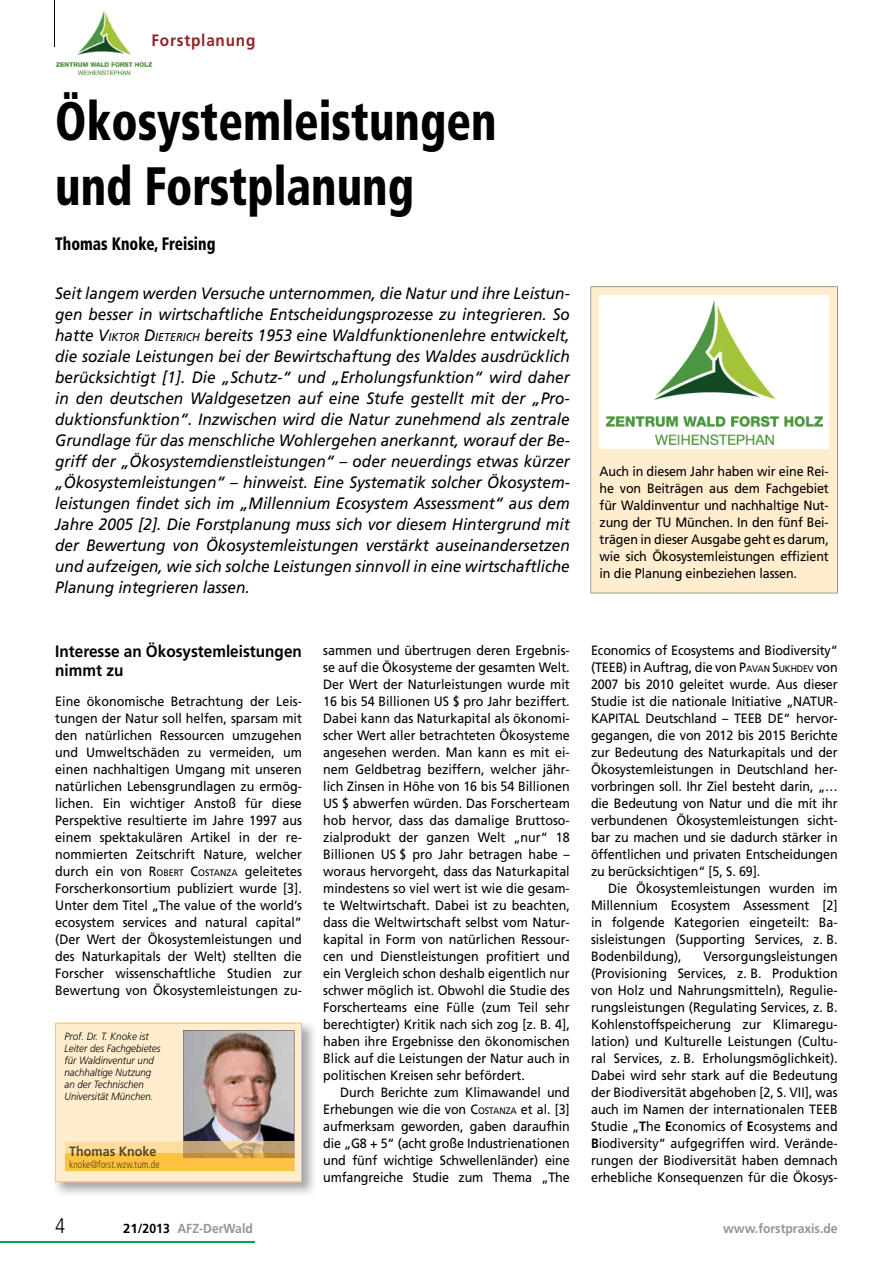
<style>
.page{position:relative;width:893px;height:1263px;background:#fff}
.page>*{position:absolute;margin:0;border:0;box-sizing:border-box;transform-origin:0 0}
.t1{font:900 condensed 54px/64.8px "Frutiger LT Std";color:#000;scale:.85 1}
.t2{font:300 condensed 21px "Frutiger LT Std";color:#000}
.t3{font:900 condensed 18px "Frutiger LT Std";color:#000;scale:.85 1}
.t4{font:italic 16.5px/21px "Frutiger LT Std";color:#000;text-align:justify;scale:.93 1}
.t5{font:700 16.5px/19.5px "Frutiger LT Std";color:#000;scale:.93 1}
.t6{font:700 16.5px "Frutiger LT Std";letter-spacing:.05em;color:#912428;scale:.93 1}
.t7{font:13.5px/17px "Frutiger LT Std";color:#000;text-align:justify;scale:.93 1}
.t8{font:700 13.5px "Frutiger LT Std";color:#584b32;scale:.93 1}
.t9{font:700 13.2px "Frutiger LT Std";color:#939598;scale:.93 1}
.t10{font:italic 300 10.5px/12px "Frutiger LT Std";color:#000;scale:.93 1}
.t11{font:300 condensed 10.5px "Frutiger LT Std";color:#574101;scale:.93 1}
.s1{font-style:inherit}
.s2{font-size:11.55px}
.s3{font-size:9.45px}
.s4{font-weight:700}
.s5{color:#000}
</style>
<div class="page">
<hr style="left:0;top:1242px;width:255px;height:1px;background:#00a651">
<hr style="left:55px;top:0;width:1px;height:47px;background:#000">
<img style="left:56px;top:11px;width:96px;height:63px">
<img style="left:55px;top:1022px;width:259px;height:172px">
<svg style="left:55px;top:1023px;width:247px;height:159px;background:#e0c8a7"></svg>
<div style="left:69px;top:1146px;width:87px;height:7px;background:#ffdd9b"></div>
<hr style="left:69px;top:1153px;width:87px;height:3px;background:#fec243">
<div style="left:70px;top:1160px;width:89px;height:8px;background:#fec243"></div>
<div style="left:591px;top:287px;width:247px;height:306px;background:#ffedce"></div>
<div style="left:600px;top:296px;width:229px;height:153px;background:#fff"></div>
<img style="left:606px;top:300px;width:216px;height:145px">
<p class="t6" style="left:152px;top:31px;width:113px">Forstplanung</p>
<h1 class="t1" style="left:55px;top:89px;width:521px">Ökosystemleistungen und Forstplanung</h1>
<h3 class="t3" style="left:55px;top:233px;width:190px">Thomas Knoke, Freising</h3>
<p class="t4" style="left:55px;top:283px;width:555px">Seit langem werden Versuche unternommen, die Natur und ihre Leistun&shy;gen besser in wirtschaftliche Entscheidungsprozesse zu integrieren. So hatte <span class="s1">V</span><span class="s2">IKTOR</span> <span class="s1">D</span><span class="s2">IETERICH</span> bereits 1953 eine Waldfunktionenlehre entwickelt, die soziale Leistungen bei der Bewirtschaftung des Waldes ausdrücklich berücksichtigt [1]. Die „Schutz-“ und „Erholungsfunktion“ wird daher in den deutschen Waldgesetzen auf eine Stufe gestellt mit der „Pro&shy;duktionsfunktion“. Inzwischen wird die Natur zunehmend als zentrale Grundlage für das menschliche Wohlergehen anerkannt, worauf der Be&shy;griff der „Ökosystemdienstleistungen“ – oder neuerdings etwas kürzer „Ökosystemleistungen“ – hinweist. Eine Systematik solcher Ökosystem&shy;leistungen findet sich im „Millennium Ecosystem Assessment“ aus dem Jahre 2005 [2]. Die Forstplanung muss sich vor diesem Hintergrund mit der Bewertung von Ökosystemleistungen verstärkt auseinandersetzen und aufzeigen, wie sich solche Leistungen sinnvoll in eine wirtschaftliche Planung integrieren lassen.</p>
<p class="t5" style="left:55px;top:641px;width:267px">Interesse an Ökosystemleistungen nimmt zu</p>
<p class="t7" style="left:55px;top:693px;width:267px">Eine ökonomische Betrachtung der Leis&shy;tungen der Natur soll helfen, sparsam mit den natürlichen Ressourcen umzugehen und Umweltschäden zu vermeiden, um einen nachhaltigen Umgang mit unseren natürlichen Lebensgrundlagen zu ermög&shy;lichen. Ein wichtiger Anstoß für diese Perspektive resultierte im Jahre 1997 aus einem spektakulären Artikel in der re&shy;nommierten Zeitschrift Nature, welcher durch ein von <span class="s1">R</span><span class="s3">OBERT</span> <span class="s1">C</span><span class="s3">OSTANZA</span> geleitetes Forscherkonsortium publiziert wurde [3].<br>Unter dem Titel „The value of the world’s ecosystem services and natural capital” (Der Wert der Ökosystemleistungen und des Naturkapitals der Welt) stellten die Forscher wissenschaftliche Studien zur Bewertung von Ökosystemleistungen zu-</p>
<p class="t10" style="left:65px;top:1030px;width:105px">Prof. Dr. T. Knoke ist<br>Leiter des Fachgebietes für Waldinventur und nachhaltige Nutzung an der Technischen<br>Universität München.</p>
<p class="t8" style="left:69px;top:1143px;width:95px">Thomas Knoke</p>
<p class="t11" style="left:69px;top:1158px;width:99px">knoke@forst.wzw.tum.de</p>
<p class="t7" style="left:323px;top:642px;width:267px">sammen und übertrugen deren Ergebnis&shy;se auf die Ökosysteme der gesamten Welt.<br>Der Wert der Naturleistungen wurde mit 16 bis 54 Billionen US $ pro Jahr beziffert.<br>Dabei kann das Naturkapital als ökonomi&shy;scher Wert aller betrachteten Ökosysteme angesehen werden. Man kann es mit ei&shy;nem Geldbetrag beziffern, welcher jähr&shy;lich Zinsen in Höhe von 16 bis 54 Billionen US $ abwerfen würden. Das Forscherteam hob hervor, dass das damalige Bruttoso&shy;zialprodukt der ganzen Welt „nur“ 18<br>Billionen US $ pro Jahr betragen habe – woraus hervorgeht, dass das Naturkapital mindestens so viel wert ist wie die gesam&shy;te Weltwirtschaft. Dabei ist zu beachten, dass die Weltwirtschaft selbst vom Natur&shy;kapital in Form von natürlichen Ressour&shy;cen und Dienstleistungen profitiert und ein Vergleich schon deshalb eigentlich nur schwer möglich ist. Obwohl die Studie des Forscherteams eine Fülle (zum Teil sehr berechtigter) Kritik nach sich zog [z. B. 4], haben ihre Ergebnisse den ökonomischen Blick auf die Leistungen der Natur auch in politischen Kreisen sehr befördert.</p>
<p class="t7" style="left:323px;top:1084px;width:267px;text-indent:17px">Durch Berichte zum Klimawandel und Erhebungen wie die von <span class="s1">C</span><span class="s3">OSTANZA</span> et al. [3] aufmerksam geworden, gaben daraufhin die „G8 + 5“ (acht große Industrienationen und fünf wichtige Schwellenländer) eine umfangreiche Studie zum Thema „The</p>
<p class="t7" style="left:600px;top:463px;width:248px">Auch in diesem Jahr haben wir eine Rei&shy;he von Beiträgen aus dem Fachgebiet für Waldinventur und nachhaltige Nut&shy;zung der TU München. In den fünf Bei&shy;trägen in dieser Ausgabe geht es darum, wie sich Ökosystemleistungen effizient in die Planung einbeziehen lassen.</p>
<p class="t7" style="left:591px;top:642px;width:267px">Economics of Ecosystems and Biodiversity“ (TEEB) in Auftrag, die von <span class="s1">P</span><span class="s3">AVAN</span> <span class="s1">S</span><span class="s3">UKHDEV</span> von 2007 bis 2010 geleitet wurde. Aus dieser Studie ist die nationale Initiative „NATUR-KAPITAL Deutschland – TEEB DE“ hervor&shy;gegangen, die von 2012 bis 2015 Berichte zur Bedeutung des Naturkapitals und der Ökosystemleistungen in Deutschland her&shy;vorbringen soll. Ihr Ziel besteht darin, „… die Bedeutung von Natur und die mit ihr verbundenen Ökosystemleistungen sicht&shy;bar zu machen und sie dadurch stärker in öffentlichen und privaten Entscheidungen zu berücksichtigen“ [5, S. 69].</p>
<p class="t7" style="left:591px;top:880px;width:267px;text-indent:17px">Die Ökosystemleistungen wurden im Millennium Ecosystem Assessment [2] in folgende Kategorien eingeteilt: Ba&shy;sisleistungen (Supporting Services, z. B.<br>Bodenbildung),</p>
<p class="t7" style="left:591px;top:948px;width:267px;text-indent:112px">Versorgungsleistungen (Provisioning Services, z. B. Produktion von Holz und Nahrungsmitteln), Regulie&shy;rungsleistungen (Regulating Services, z. B.<br>Kohlenstoffspeicherung zur Klimaregu&shy;lation) und Kulturelle Leistungen (Cultu&shy;ral Services, z. B. Erholungsmöglichkeit).<br>Dabei wird sehr stark auf die Bedeutung der Biodiversität abgehoben [2, S. VII], was auch im Namen der internationalen TEEB Studie „<span class="s4">T</span>he <span class="s4">E</span>conomics of <span class="s4">E</span>cosystems and <span class="s4">B</span>iodiversity“ aufgegriffen wird. Verände&shy;rungen der Biodiversität haben demnach erhebliche Konsequenzen für die Ökosys-</p>
<h2 class="t2" style="left:55px;top:1214px;width:12px">4</h2>
<p class="t9" style="left:123px;top:1221px;width:141px"><span class="s5">21/2013</span> AFZ-DerWald</p>
<p class="t9" style="left:723px;top:1221px;width:125px">www.forstpraxis.de</p>
</div>
